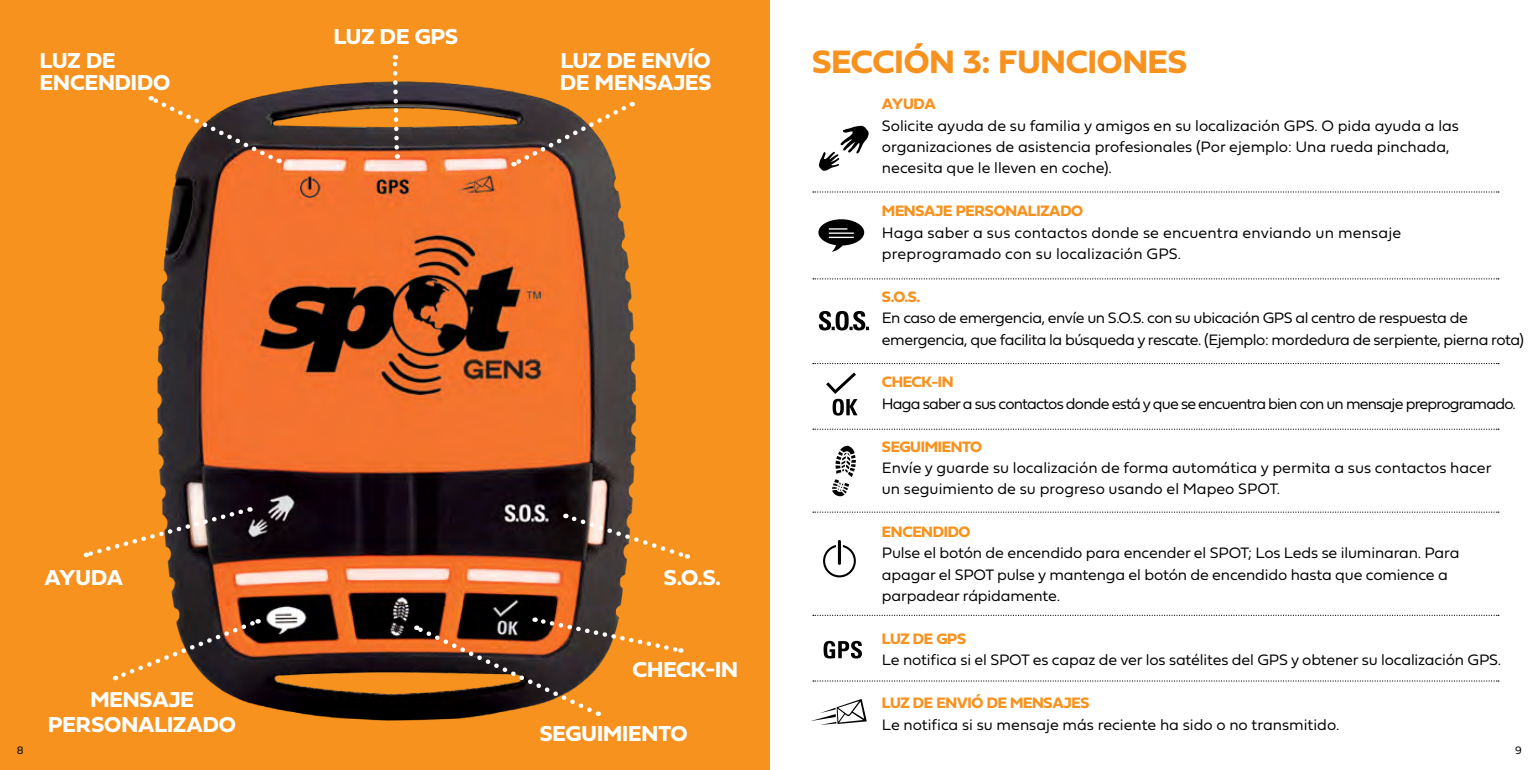
<style>
.page{position:relative;width:1539px;height:770px;background:#fff}
.page>*{position:absolute;margin:0;border:0;box-sizing:border-box;transform-origin:0 0}
.t1{font:33.75px "Fieldwork Geo Bold";color:#f7921e}
.t2{font:22.5px/21.4px "Fieldwork Geo Bold";color:#fff}
.t3{font:15.75px/21.4px "Fieldwork Geo Light";letter-spacing:-.01em;color:#000}
.t4{font:15.75px/21.4px "Fieldwork Geo Light";letter-spacing:-.03em;color:#000}
.t5{font:15.75px/21.4px "Fieldwork Geo Light";letter-spacing:.01em;color:#000}
.t6{font:15.75px "Fieldwork Geo Bold";letter-spacing:-.02em;color:#f7921e}
.t7{font:15.75px "Fieldwork Geo Light";letter-spacing:-.05em;color:#000}
.t8{font:11.25px "Fieldwork Geo Light";color:#000}
</style>
<div class="page">
<div style="left:0;top:0;width:770px;height:770px;background:#f7921e"></div>
<svg style="left:813px;top:191px;width:686px;height:1px"></svg>
<svg style="left:813px;top:278px;width:686px;height:1px"></svg>
<svg style="left:813px;top:363px;width:686px;height:1px"></svg>
<svg style="left:813px;top:428px;width:686px;height:1px"></svg>
<svg style="left:813px;top:511px;width:686px;height:1px"></svg>
<svg style="left:813px;top:614px;width:686px;height:2px"></svg>
<svg style="left:813px;top:680px;width:686px;height:1px"></svg>
<img style="left:112px;top:81px;width:525px;height:640px">
<svg style="left:824px;top:640px;width:38px;height:18px"></svg>
<svg style="left:811px;top:699px;width:56px;height:26px"></svg>
<svg style="left:819px;top:125px;width:50px;height:46px"></svg>
<svg style="left:819px;top:311px;width:50px;height:19px"></svg>
<svg style="left:826px;top:372px;width:31px;height:43px"></svg>
<svg style="left:818px;top:219px;width:46px;height:32px"></svg>
<svg style="left:832px;top:445px;width:24px;height:51px"></svg>
<svg style="left:823px;top:540px;width:33px;height:37px"></svg>
<svg style="left:85px;top:506px;width:165px;height:53px"></svg>
<svg style="left:115px;top:617px;width:144px;height:63px"></svg>
<svg style="left:414px;top:616px;width:267px;height:100px"></svg>
<svg style="left:565px;top:513px;width:123px;height:47px"></svg>
<svg style="left:149px;top:94px;width:131px;height:69px"></svg>
<svg style="left:511px;top:102px;width:122px;height:66px"></svg>
<svg style="left:390px;top:55px;width:11px;height:104px"></svg>
<h2 class="t2" style="left:40px;top:49px;width:132px">LUZ DE<br>ENCENDIDO</h2>
<h2 class="t2" style="left:44px;top:565px;width:80px">AYUDA</h2>
<h2 class="t2" style="left:48px;top:686px;width:189px;line-height:24.8px;text-align:center">MENSAJE<br>PERSONALIZADO</h2>
<h2 class="t2" style="left:334px;top:25px;width:126px">LUZ DE GPS</h2>
<h2 class="t2" style="left:560px;top:49px;width:153px">LUZ DE ENVÍO<br>DE MENSAJES</h2>
<h2 class="t2" style="left:664px;top:565px;width:58px">S.O.S.</h2>
<h2 class="t2" style="left:632px;top:658px;width:107px">CHECK-IN</h2>
<h2 class="t2" style="left:540px;top:721px;width:149px">SEGUIMIENTO</h2>
<h1 class="t1" style="left:812px;top:35px;width:376px">SECCIÓN 3: FUNCIONES</h1>
<p class="t6" style="left:882px;top:92px;width:55px">AYUDA</p>
<p class="t3" style="left:882px;top:114px;width:579px">Solicite ayuda de su familia y amigos en su localización GPS. O pida ayuda a las organizaciones de asistencia profesionales (Por ejemplo: Una rueda pinchada, necesita que le lleven en coche).</p>
<p class="t6" style="left:882px;top:198px;width:203px">MENSAJE PERSONALIZADO</p>
<p class="t5" style="left:882px;top:221px;width:521px">Haga saber a sus contactos donde se encuentra enviando un mensaje preprogramado con su localización GPS.</p>
<p class="t6" style="left:882px;top:284px;width:40px">S.O.S.</p>
<p class="t4" style="left:882px;top:306px;width:643px">En caso de emergencia, envíe un S.O.S. con su ubicación GPS al centro de respuesta de emergencia, que facilita la búsqueda y rescate. (Ejemplo: mordedura de serpiente, pierna rota)</p>
<p class="t6" style="left:882px;top:369px;width:73px">CHECK-IN</p>
<p class="t7" style="left:882px;top:391px;width:635px">Haga saber a sus contactos donde está y que se encuentra bien con un mensaje preprogramado.</p>
<p class="t6" style="left:882px;top:434px;width:102px">SEGUIMIENTO</p>
<p class="t3" style="left:882px;top:456px;width:611px">Envíe y guarde su localización de forma automática y permita a sus contactos hacer un seguimiento de su progreso usando el Mapeo SPOT.</p>
<p class="t6" style="left:882px;top:519px;width:90px">ENCENDIDO</p>
<p class="t3" style="left:882px;top:541px;width:579px">Pulse el botón de encendido para encender el SPOT; Los Leds se iluminaran. Para apagar el SPOT pulse y mantenga el botón de encendido hasta que comience a parpadear rápidamente.</p>
<p class="t6" style="left:882px;top:626px;width:86px">LUZ DE GPS</p>
<p class="t3" style="left:882px;top:648px;width:621px">Le notifica si el SPOT es capaz de ver los satélites del GPS y obtener su localización GPS.</p>
<p class="t6" style="left:882px;top:690px;width:209px">LUZ DE ENVIÓ DE MENSAJES</p>
<p class="t3" style="left:882px;top:712px;width:459px">Le notifica si su mensaje más reciente ha sido o no transmitido.</p>
<p class="t8" style="left:17px;top:741px;width:8px">8</p>
<p class="t8" style="left:1515px;top:741px;width:8px">9</p>
</div>
